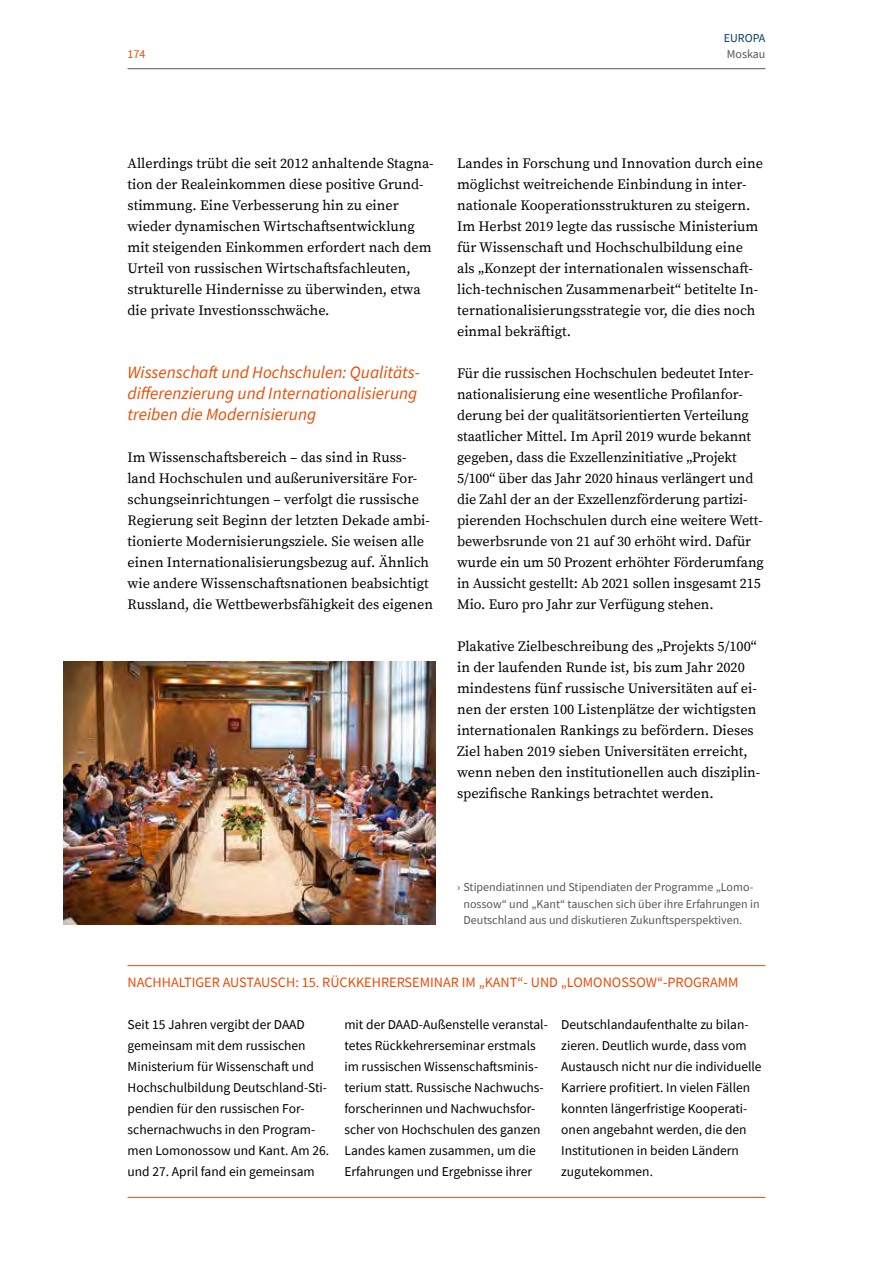
<style>
.page{position:relative;width:893px;height:1263px;background:#fff}
.page>*{position:absolute;margin:0;border:0;box-sizing:border-box;transform-origin:0 0}
.t1{font:italic 17.25px/21px "Source Sans Pro";color:#e94c05}
.t2{font:14.25px/21px "Source Serif Pro";color:#000}
.t3{font:14.25px "Source Sans Pro";color:#e94c05}
.t4{font:13.5px/21px "Source Sans Pro";color:#000}
.t5{font:12px/16.5px "Source Sans Pro";color:#565655}
.t6{font:12px "Source Sans Pro";color:#003e68}
.t7{font:12px "Source Sans Pro";color:#e94c05}
</style>
<div class="page">
<hr style="left:128px;top:965px;width:637px;height:1px;background:#e94c05">
<hr style="left:128px;top:1197px;width:637px;height:1px;background:#e94c05">
<img style="left:64px;top:662px;width:372px;height:262px">
<hr style="left:128px;top:68px;width:637px;height:1px;background:#565655">
<p class="t6" style="left:724px;top:30px;width:43px">EUROPA</p>
<p class="t7" style="left:128px;top:46px;width:19px">174</p>
<p class="t5" style="left:727px;top:46px;width:40px">Moskau</p>
<p class="t2" style="left:128px;top:153px;width:308px">Allerdings trübt die seit 2012 anhaltende Stagna&shy;tion der Realeinkommen diese positive Grund&shy;stimmung. Eine Verbesserung hin zu einer wieder dynamischen Wirtschaftsentwicklung mit steigenden Einkommen erfordert nach dem Urteil von russischen Wirtschaftsfachleuten, strukturelle Hindernisse zu überwinden, etwa die private Investionsschwäche.</p>
<p class="t1" style="left:128px;top:362px;width:294px">Wissenschaft und Hochschulen: Qualitäts&shy;differenzierung und Internationalisierung treiben die Modernisierung</p>
<p class="t2" style="left:128px;top:447px;width:307px">Im Wissenschaftsbereich – das sind in Russ&shy;land Hochschulen und außeruniversitäre For&shy;schungseinrichtungen – verfolgt die russische Regierung seit Beginn der letzten Dekade ambi&shy;tionierte Modernisierungsziele. Sie weisen alle einen Internationalisierungsbezug auf. Ähnlich wie andere Wissenschaftsnationen beabsichtigt Russland, die Wettbewerbsfähigkeit des eigenen</p>
<p class="t2" style="left:457px;top:153px;width:307px">Landes in Forschung und Innovation durch eine möglichst weitreichende Einbindung in inter&shy;nationale Kooperationsstrukturen zu steigern.<br>Im Herbst 2019 legte das russische Ministerium für Wissenschaft und Hochschulbildung eine als „Konzept der internationalen wissenschaft&shy;lich-technischen Zusammenarbeit“ betitelte In&shy;ternationalisierungsstrategie vor, die dies noch einmal bekräftigt.</p>
<p class="t2" style="left:457px;top:363px;width:308px">Für die russischen Hochschulen bedeutet Inter&shy;nationalisierung eine wesentliche Profilanfor&shy;derung bei der qualitätsorientierten Verteilung staatlicher Mittel. Im April 2019 wurde bekannt gegeben, dass die Exzellenzinitiative „Projekt 5/100“ über das Jahr 2020 hinaus verlängert und die Zahl der an der Exzellenzförderung partizi&shy;pierenden Hochschulen durch eine weitere Wett&shy;bewerbsrunde von 21 auf 30 erhöht wird. Dafür wurde ein um 50 Prozent erhöhter Förderumfang in Aussicht gestellt: Ab 2021 sollen insgesamt 215<br>Mio. Euro pro Jahr zur Verfügung stehen.</p>
<p class="t2" style="left:457px;top:636px;width:305px">Plakative Zielbeschreibung des „Projekts 5/100“ in der laufenden Runde ist, bis zum Jahr 2020 mindestens fünf russische Universitäten auf ei&shy;nen der ersten 100 Listenplätze der wichtigsten internationalen Rankings zu befördern. Dieses Ziel haben 2019 sieben Universitäten erreicht, wenn neben den institutionellen auch disziplin&shy;spezifische Rankings betrachtet werden.</p>
<p class="t5" style="left:463px;top:879px;width:298px;text-indent:-6px">› Stipendiatinnen und Stipendiaten der Programme „Lomo&shy;nossow“ und „Kant“ tauschen sich über ihre Erfahrungen in<br>Deutschland aus und diskutieren Zukunftsperspektiven.</p>
<p class="t3" style="left:128px;top:973px;width:34px">NACHHALT</p>
<p class="t3" style="left:192px;top:973px;width:251px">IGER AUSTA USCH : 15. RÜCKKEHRERSEMINAR</p>
<p class="t3" style="left:462px;top:973px;width:142px">IM „KANT“- UN D „LOMONO</p>
<p class="t3" style="left:621px;top:973px;width:119px">SSOW“-PROGRAMM</p>
<p class="t4" style="left:128px;top:1014px;width:203px">Seit 15 Jahren vergibt der DAA D gemeinsam mit dem russischen<br>Ministerium für Wissenschaft und<br>Hochschulbildung Deutschland-Sti&shy;pendien für den russischen For&shy;schernachwuchs in den Program&shy;men Lomonossow und Kant. Am 26. und 27. April fand ein gemeinsam</p>
<p class="t4" style="left:344px;top:1014px;width:205px">mit der DAA D-Außenstelle veranstal&shy;tetes Rückkehrerseminar erstmals im russischen Wissenschaftsminis&shy;terium statt. Russische N achwuchs&shy;forscherinnen und Nachwuchsfor&shy;scher von Hochschulen des ganzen Landes kamen zusammen, um die Erfahrungen und Ergebnisse ihrer</p>
<p class="t4" style="left:561px;top:1014px;width:202px">Deutschlandaufenthalte zu bilan&shy;zieren. Deutlich wurde, dass vom<br>Austausch nicht nur die individuelle<br>Karriere profitiert. In vielen Fällen konnten längerfristige Kooperati&shy;onen angebahnt werden, die den<br>Institutionen in beiden Ländern zugutekommen.</p>
</div>
